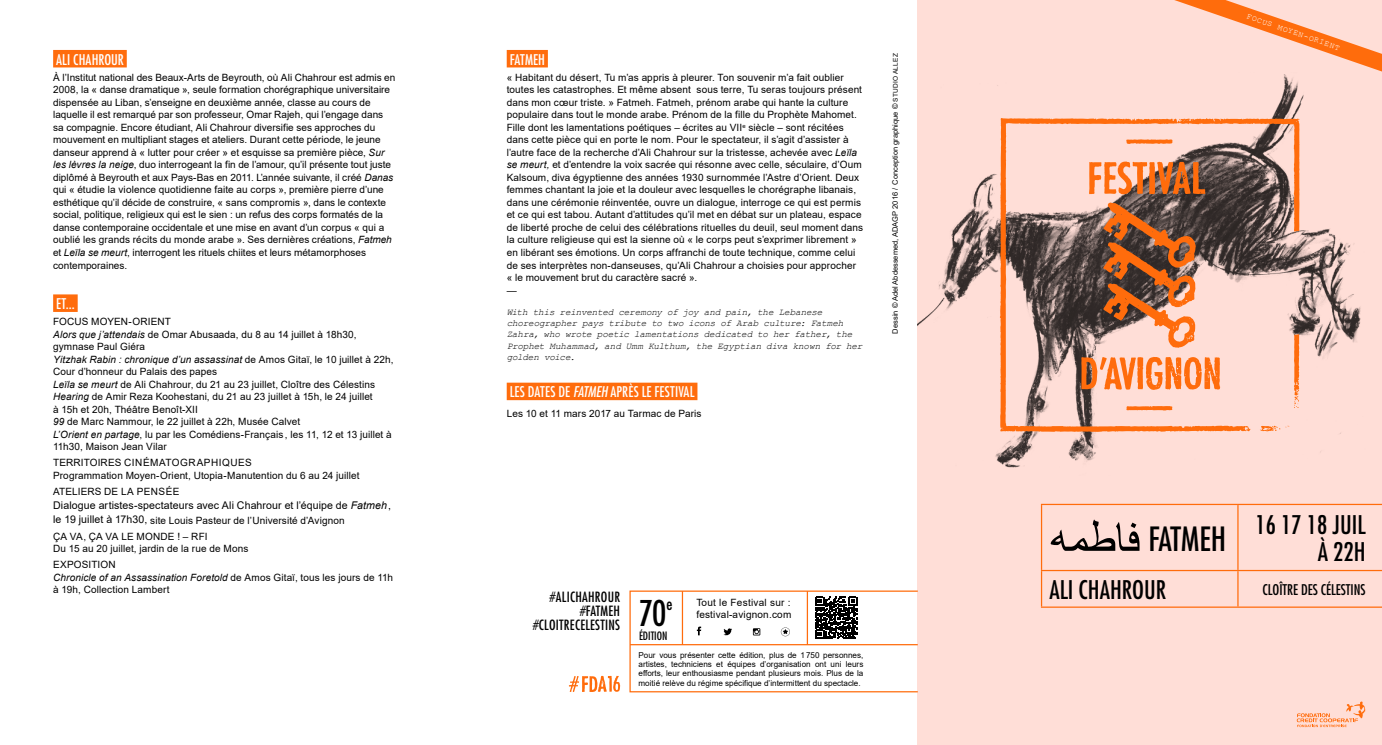
<style>
.page{position:relative;width:1382px;height:745px;background:#fff}
.page>*{position:absolute;margin:0;border:0;box-sizing:border-box;transform-origin:0 0}
.t1{font:condensed 34.5px "Futura LT";color:#000}
.t2{font:condensed 32.5px "Futura LT";color:#000}
.t3{font:condensed 25px/26.2px "Futura LT";color:#000;text-align:right}
.t4{font:condensed 16.5px "Futura LT";color:#000}
.t5{font:condensed 14.38px "Futura LT";letter-spacing:.01em;color:#fff}
.t6{font:condensed 14.38px "Futura LT";color:#000}
.t7{font:condensed 13.75px/13.8px "Futura LT";letter-spacing:.02em;color:#000;text-align:right}
.t8{font:condensed 11.25px "Futura LT";color:#000}
.t9{font:10.62px "Arial";letter-spacing:.01em;color:#000}
.t10{font:10px/12.5px "Arial";letter-spacing:.01em;color:#000}
.t11{font:italic 9.38px/11.2px "Courier New";letter-spacing:-.02em;color:#000}
.t12{font:8.12px/9.4px "Arial";color:#000;text-align:justify}
.t13{font:8.12px "Courier New";color:#fff}
.t14{font:7.5px "Arial";color:#000}
.s1{font-style:italic}
.s2{font-size:10.62px}
.s3{font-size:6.5px}
</style>
<div class="page">
<div style="left:918px;top:0;width:464px;height:744px;background:#ffded7"></div>
<img style="left:918px;top:74px;width:443px;height:394px">
<svg style="left:1000px;top:118px;width:300px;height:313px"></svg>
<svg style="left:1246px;top:427px;width:5px;height:4px"></svg>
<svg style="left:1260px;top:425px;width:20px;height:6px"></svg>
<svg style="left:1126px;top:139px;width:46px;height:5px"></svg>
<svg style="left:1089px;top:161px;width:116px;height:34px"></svg>
<svg style="left:1126px;top:405px;width:46px;height:5px"></svg>
<svg style="left:1081px;top:356px;width:139px;height:34px"></svg>
<svg style="left:1103px;top:202px;width:93px;height:145px"></svg>
<svg style="left:1297px;top:701px;width:68px;height:25px"></svg>
<hr style="left:1041px;top:503px;width:197px;height:1px;background:#ff6c0c">
<hr style="left:1041px;top:504px;width:1px;height:65px;background:#ff6c0c">
<hr style="left:1238px;top:503px;width:144px;height:1px;background:#ff6c0c">
<hr style="left:1237px;top:504px;width:1px;height:65px;background:#ff6c0c">
<hr style="left:1238px;top:569px;width:144px;height:1px;background:#ff6c0c">
<hr style="left:1238px;top:606px;width:144px;height:1px;background:#ff6c0c">
<hr style="left:1041px;top:569px;width:197px;height:1px;background:#ff6c0c">
<hr style="left:1041px;top:570px;width:1px;height:36px;background:#ff6c0c">
<hr style="left:1237px;top:570px;width:1px;height:36px;background:#ff6c0c">
<hr style="left:1041px;top:606px;width:197px;height:1px;background:#ff6c0c">
<div style="left:507px;top:50px;width:41px;height:17px;background:#ff6c0c"></div>
<div style="left:507px;top:382px;width:190px;height:18px;background:#ff6c0c"></div>
<div style="left:53px;top:50px;width:74px;height:17px;background:#ff6c0c"></div>
<div style="left:53px;top:294px;width:25px;height:18px;background:#ff6c0c"></div>
<div style="left:629px;top:590px;width:289px;height:102px;border:1px solid #ff6c0c"></div>
<hr style="left:807px;top:590px;width:1px;height:54px;background:#ff6c0c">
<hr style="left:682px;top:590px;width:1px;height:54px;background:#ff6c0c">
<hr style="left:630px;top:643px;width:288px;height:2px;background:#ff6c0c">
<svg style="left:1174px;top:0;width:208px;height:71px"></svg>
<svg style="left:697px;top:626px;width:4px;height:9px"></svg>
<svg style="left:781px;top:627px;width:9px;height:9px"></svg>
<svg style="left:723px;top:628px;width:9px;height:8px"></svg>
<svg style="left:753px;top:628px;width:7px;height:7px"></svg>
<svg style="left:815px;top:596px;width:42px;height:42px"></svg>
<svg style="left:1050px;top:519px;width:89px;height:31px"></svg>
<svg style="left:568px;top:675px;width:52px;height:16px"></svg>
<h3 class="t5" style="left:56px;top:51px;width:69px">ALI CHAHROUR</h3>
<p class="t10" style="left:53px;top:71px;width:344px">À l’Institut national des Beaux-Arts de Beyrouth, où Ali Chahrour est admis en 2008, la « danse dramatique », seule formation chorégraphique universitaire dispensée au Liban, s’enseigne en deuxième année, classe au cours de laquelle il est remarqué par son professeur, Omar Rajeh, qui l’engage dans sa compagnie. Encore étudiant, Ali Chahrour diversifie ses approches du mouvement en multipliant stages et ateliers. Durant cette période, le jeune danseur apprend à « lutter pour créer » et esquisse sa première pièce, <span class="s1">Sur les lèvres la neige</span>, duo interrogeant la fin de l’amour, qu’il présente tout juste diplômé à Beyrouth et aux Pays-Bas en 2011. L’année suivante, il créé <span class="s1">Danas </span>qui « étudie la violence quotidienne faite au corps », première pierre d’une esthétique qu’il décide de construire, « sans compromis », dans le contexte social, politique, religieux qui est le sien : un refus des corps formatés de la danse contemporaine occidentale et une mise en avant d’un corpus « qui a oublié les grands récits du monde arabe ». Ses dernières créations, <span class="s1">Fatmeh </span>et <span class="s1">Leïla se meurt</span>, interrogent les rituels chiites et leurs métamorphoses contemporaines.</p>
<h3 class="t5" style="left:56px;top:295px;width:20px">ET...</h3>
<p class="t10" style="left:53px;top:315px;width:342px">FOCUS MOYEN-ORIENT<br><span class="s1">Alors que j’attendais</span> de Omar Abusaada, du 8 au 14 juillet à 18h30, gymnase Paul Giéra<br><span class="s1">Yitzhak Rabin : chronique d’un assassinat</span> de Amos Gitaï, le 10 juillet à 22h, Cour d’honneur du Palais des papes<br><span class="s1">Leïla se meurt</span> de Ali Chahrour, du 21 au 23 juillet, Cloître des Célestins <span class="s1">Hearing</span> de Amir Reza Koohestani, du 21 au 23 juillet à 15h, le 24 juillet<br>à 15h et 20h, Théâtre Benoît-XII<br><span class="s1">99</span> de Marc Nammour, le 22 juillet à 22h, Musée Calvet<br><span class="s1">L’Orient en partage</span>, lu par les Comédiens-Français, les 11, 12 et 13 juillet à 11h30, Maison Jean Vilar</p>
<p class="t10" style="left:53px;top:456px;width:308px">TERRITOIRES CINÉMATOGRAPHIQUES<br>Programmation Moyen-Orient, Utopia-Manutention du 6 au 24 juillet</p>
<p class="t10" style="left:53px;top:485px;width:128px">ATELIERS DE LA PENSÉE</p>
<p class="t9" style="left:53px;top:498px;width:340px">Dialogue artistes-spectateurs avec Ali Chahrour et l’équipe de <span class="s1">Fatmeh</span>,</p>
<p class="t10" style="left:53px;top:511px;width:293px;line-height:16px"><span class="s2">le 19 juillet à 17h30,</span> site Louis Pasteur de l’Université d’Avignon<br>ÇA VA, ÇA VA LE MONDE ! – RFI</p>
<p class="t10" style="left:53px;top:540px;width:197px;line-height:16px">Du 15 au 20 juillet, jardin de la rue de Mons<br>EXPOSITION</p>
<p class="t10" style="left:53px;top:570px;width:341px"><span class="s1">Chronicle of an Assassination Foretold</span> de Amos Gitaï, tous les jours de 11h à 19h, Collection Lambert</p>
<h3 class="t5" style="left:510px;top:51px;width:37px">FATMEH</h3>
<p class="t10" style="left:507px;top:71px;width:358px">« Habitant du désert, Tu m’as appris à pleurer. Ton souvenir m’a fait oublier toutes les catastrophes. Et même absent sous terre, Tu seras toujours présent dans mon cœur triste. » Fatmeh. Fatmeh, prénom arabe qui hante la culture populaire dans tout le monde arabe. Prénom de la fille du Prophète Mahomet.<br>Fille dont les lamentations poétiques – écrites au VII<sup>e</sup> siècle – sont récitées dans cette pièce qui en porte le nom. Pour le spectateur, il s’agit d’assister à l’autre face de la recherche d’Ali Chahrour sur la tristesse, achevée avec <span class="s1">Leïla se meurt,</span> et d’entendre la voix sacrée qui résonne avec celle, séculaire, d’Oum Kalsoum, diva égyptienne des années 1930 surnommée l’Astre d’Orient. Deux femmes chantant la joie et la douleur avec lesquelles le chorégraphe libanais, dans une cérémonie réinventée, ouvre un dialogue, interroge ce qui est permis et ce qui est tabou. Autant d’attitudes qu’il met en débat sur un plateau, espace de liberté proche de celui des célébrations rituelles du deuil, seul moment dans la culture religieuse qui est la sienne où « le corps peut s’exprimer librement » en libérant ses émotions. Un corps affranchi de toute technique, comme celui de ses interprètes non-danseuses, qu’Ali Chahrour a choisies pour approcher « le mouvement brut du caractère sacré ».</p>
<p class="t11" style="left:507px;top:305px;width:357px">With this reinvented ceremony of joy and pain, the Lebanese choreographer pays tribute to two icons of Arab culture: Fatmeh Zahra, who wrote poetic lamentations dedicated to her father, the Prophet Muhammad, and Umm Kulthum, the Egyptian diva known for her golden voice.</p>
<h3 class="t5" style="left:510px;top:383px;width:186px">LES DATES DE <span class="s1">FATMEH</span> APRÈS LE FESTIVAL</h3>
<p class="t10" style="left:507px;top:407px;width:196px">Les 10 et 11 mars 2017 au Tarmac de Paris</p>
<p class="t14" style="left:890px;top:333px;width:281px;rotate:-90deg">Dessin © Adel Abdessemed, ADAGP 2016 / Conception graphique © <span class="s3">STUDIO ALLEZ</span></p>
<h3 class="t7" style="left:533px;top:589px;width:89px">#ALICHAHROUR #FATMEH #CLOITRECELESTINS</h3>
<p class="t10" style="left:696px;top:596px;width:96px;line-height:11.6px">Tout le Festival sur : festival-avignon.com</p>
<h1 class="t1" style="left:639px;top:592px;width:29px">70</h1>
<p class="t8" style="left:639px;top:628px;width:30px">ÉDITION</p>
<p class="t12" style="left:638px;top:649px;width:226px">Pour vous présenter cette édition, plus de 1750 personnes, artistes, techniciens et équipes d’organisation ont uni leurs efforts, leur enthousiasme pendant plusieurs mois. Plus de la moitié relève du régime spécifique d’intermittent du spectacle.</p>
<h3 class="t4" style="left:667px;top:593px;width:7px">e</h3>
<p class="t13" style="left:1249px;top:11px;width:99px;rotate:19deg">FOCUS MOYEN-ORIENT</p>
<h2 class="t2" style="left:1148px;top:518px;width:79px">FATMEH</h2>
<h3 class="t3" style="left:1255px;top:511px;width:112px">16 17 18 JUIL<br>À 22H</h3>
<h3 class="t3" style="left:1049px;top:576px;width:118px">ALI CHAHROUR</h3>
<h3 class="t6" style="left:1262px;top:580px;width:105px">CLOÎTRE DES CÉLESTINS</h3>
</div>
